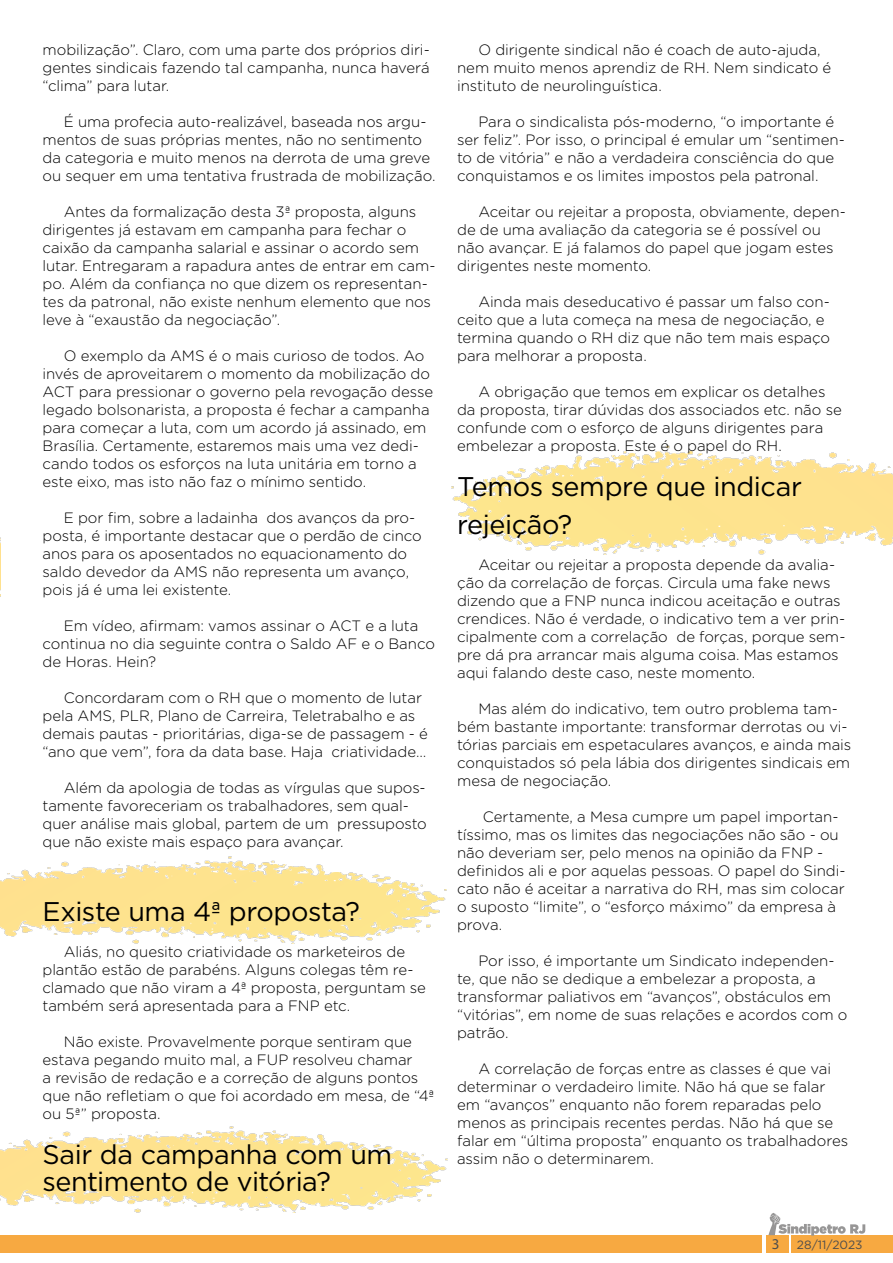
<style>
.page{position:relative;width:893px;height:1263px;background:#fff}
.page>*{position:absolute;margin:0;border:0;box-sizing:border-box;transform-origin:0 0}
.t1{font:27px/27px "Gotham";letter-spacing:-.015em;color:#000}
.t2{font:300 15px/18px "Gotham Rounded";letter-spacing:-.005em;color:#000}
.t3{font:12px "Gotham";color:#4d4d4d}
.s1{font-family:"Myriad Pro";font-size:15px}
</style>
<div class="page">
<div style="left:792px;top:1235px;width:101px;height:18px;background:#f7a941"></div>
<div style="left:766px;top:1235px;width:23px;height:18px;background:#f7a941"></div>
<svg style="left:768px;top:1213px;width:97px;height:22px"></svg>
<div style="left:0;top:1236px;width:762px;height:17px;background:#f7a941"></div>
<img style="left:0;top:1126px;width:448px;height:86px">
<img style="left:0;top:857px;width:446px;height:86px">
<img style="left:451px;top:446px;width:442px;height:109px">
<img style="left:0;top:537px;width:1px;height:60px">
<p class="t2" style="left:43px;top:40px;width:389px;text-align:justify">mobilização”. Claro, com uma parte dos próprios diri&shy;gentes sindicais fazendo tal campanha, nunca haverá “clima” para lutar.</p>
<p class="t2" style="left:43px;top:112px;width:395px;text-indent:21px">É uma profecia auto-realizável, baseada nos argu&shy;mentos de suas próprias mentes, não no sentimento da categoria e muito menos na derrota de uma greve ou sequer em uma tentativa frustrada de mobilização.</p>
<p class="t2" style="left:43px;top:202px;width:394px;text-indent:21px">Antes da formalização desta 3ª proposta, alguns dirigentes já estavam em campanha para fechar o caixão da campanha salarial e assinar o acordo sem lutar. Entregaram a rapadura antes de entrar em cam&shy;po. Além da confiança no que dizem os representan&shy;tes da patronal, não existe nenhum elemento que nos leve à “exaustão da negociação”.</p>
<p class="t2" style="left:43px;top:346px;width:392px;text-indent:21px">O exemplo da AMS é o mais curioso de todos. Ao invés de aproveitarem o momento da mobilização do ACT para pressionar o governo pela revogação desse legado bolsonarista, a proposta é fechar a campanha para começar a luta, com um acordo já assinado, em Brasília. Certamente, estaremos mais uma vez dedi&shy;cando todos os esforços na luta unitária em torno a este eixo, mas isto não faz o mínimo sentido.</p>
<p class="t2" style="left:43px;top:508px;width:381px;text-indent:21px">E por fim, sobre a ladainha dos avanços da pro&shy;posta, é importante destacar que o perdão de cinco anos para os aposentados no equacionamento do saldo devedor da AMS não representa um avanço, pois já é uma lei existente.</p>
<p class="t2" style="left:43px;top:616px;width:394px;text-indent:21px">Em vídeo, afirmam: vamos assinar o ACT e a luta continua no dia seguinte contra o Saldo AF e o Banco de Horas. Hein?</p>
<p class="t2" style="left:43px;top:688px;width:387px;text-indent:21px">Concordaram com o RH que o momento de lutar pela AMS, PLR, Plano de Carreira, Teletrabalho e as demais pautas - prioritárias, diga-se de passagem - é “ano que vem”, fora da data base. Haja criatividade…</p>
<p class="t2" style="left:43px;top:778px;width:386px;text-indent:21px">Além da apologia de todas as vírgulas que supos&shy;tamente favoreceriam os trabalhadores, sem qual&shy;quer análise mais global, partem de um pressuposto que não existe mais espaço para avançar.</p>
<h1 class="t1" style="left:43px;top:897px;width:319px">Existe uma 4ª proposta?</h1>
<p class="t2" style="left:43px;top:942px;width:385px;text-indent:21px">Aliás, no quesito criatividade os marketeiros de plantão estão de parabéns. Alguns colegas têm re&shy;clamado que não viram a 4ª proposta, perguntam se também será apresentada para a FNP etc.</p>
<p class="t2" style="left:43px;top:1032px;width:393px;text-indent:21px">Não existe. Provavelmente porque sentiram que estava pegando muito mal, a FUP resolveu chamar<br>a revisão de redação e a correção de alguns pontos que não refletiam o que foi acordado em mesa, de “4ª ou 5ª” proposta.</p>
<h1 class="t1" style="left:43px;top:1140px;width:351px">Sair da campanha com um sentimento de vitória?</h1>
<p class="t2" style="left:457px;top:40px;width:376px;text-indent:21px">O dirigente sindical não é coach de auto-ajuda, nem muito menos aprendiz de RH. Nem sindicato é instituto de neurolinguística.</p>
<p class="t2" style="left:457px;top:112px;width:389px;text-indent:21px">Para o sindicalista pós-moderno, “o importante é ser feliz”. Por isso, o principal é emular um “sentimen&shy;to de vitória” e não a verdadeira consciência do que conquistamos e os limites impostos pela patronal.</p>
<p class="t2" style="left:457px;top:202px;width:390px;text-indent:21px">Aceitar ou rejeitar a proposta, obviamente, depen&shy;de de uma avaliação da categoria se é possível ou não avançar. E já falamos do papel que jogam estes dirigentes neste momento.</p>
<p class="t2" style="left:457px;top:292px;width:375px;text-indent:21px">Ainda mais deseducativo é passar um falso con&shy;ceito que a luta começa na mesa de negociação, e termina quando o RH diz que não tem mais espaço para melhorar a proposta.</p>
<p class="t2" style="left:457px;top:382px;width:386px;text-indent:21px">A obrigação que temos em explicar os detalhes da proposta, tirar dúvidas dos associados etc. não se confunde com o esforço de alguns dirigentes para embelezar a proposta. Este é o papel do RH.</p>
<h1 class="t1" style="left:457px;top:467px;width:346px;line-height:37.5px">Temos sempre que indicar rejeição?</h1>
<p class="t2" style="left:457px;top:555px;width:390px;text-indent:21px">Aceitar ou rejeitar a proposta depende da avalia&shy;ção da correlação de forças. Circula uma fake news dizendo que a FNP nunca indicou aceitação e outras crendices. Não é verdade, o indicativo tem a ver prin&shy;cipalmente com a correlação de forças, porque sem&shy;pre dá pra arrancar mais alguma coisa. Mas estamos aqui falando deste caso, neste momento.</p>
<p class="t2" style="left:457px;top:699px;width:396px;text-indent:21px">Mas além do indicativo, tem outro problema tam&shy;bém bastante importante: transformar derrotas ou vi&shy;tórias parciais em espetaculares avanços, e ainda mais conquistados só pela lábia dos dirigentes sindicais em mesa de negociação.</p>
<p class="t2" style="left:457px;top:807px;width:390px;text-indent:26px">Certamente, a Mesa cumpre um papel importan&shy;tíssimo, mas os limites das negociações não são - ou não deveriam ser, pelo menos na opinião da FNP - definidos ali e por aquelas pessoas. O papel do Sindi&shy;cato não é aceitar a narrativa do RH, mas sim colocar o suposto “limite”, o “esforço máximo” da empresa à prova.</p>
<p class="t2" style="left:457px;top:951px;width:392px;text-indent:21px">Por isso, é importante um Sindicato independen&shy;te, que não se dedique a embelezar a proposta, a transformar paliativos em “avanços”, obstáculos em “vitórias”, em nome de suas relações e acordos com o patrão.</p>
<p class="t2" style="left:457px;top:1059px;width:393px;text-indent:21px">A correlação de forças entre as classes é que vai determinar o verdadeiro limite. Não há que se falar em “avanços” enquanto não forem reparadas pelo menos as principais recentes perdas. Não há que se falar em “última proposta” enquanto os trabalhadores assim não o determinarem.</p>
<p class="t3" style="left:772px;top:1238px;width:92px"><span class="s1">3</span> 28/11/2023</p>
</div>
